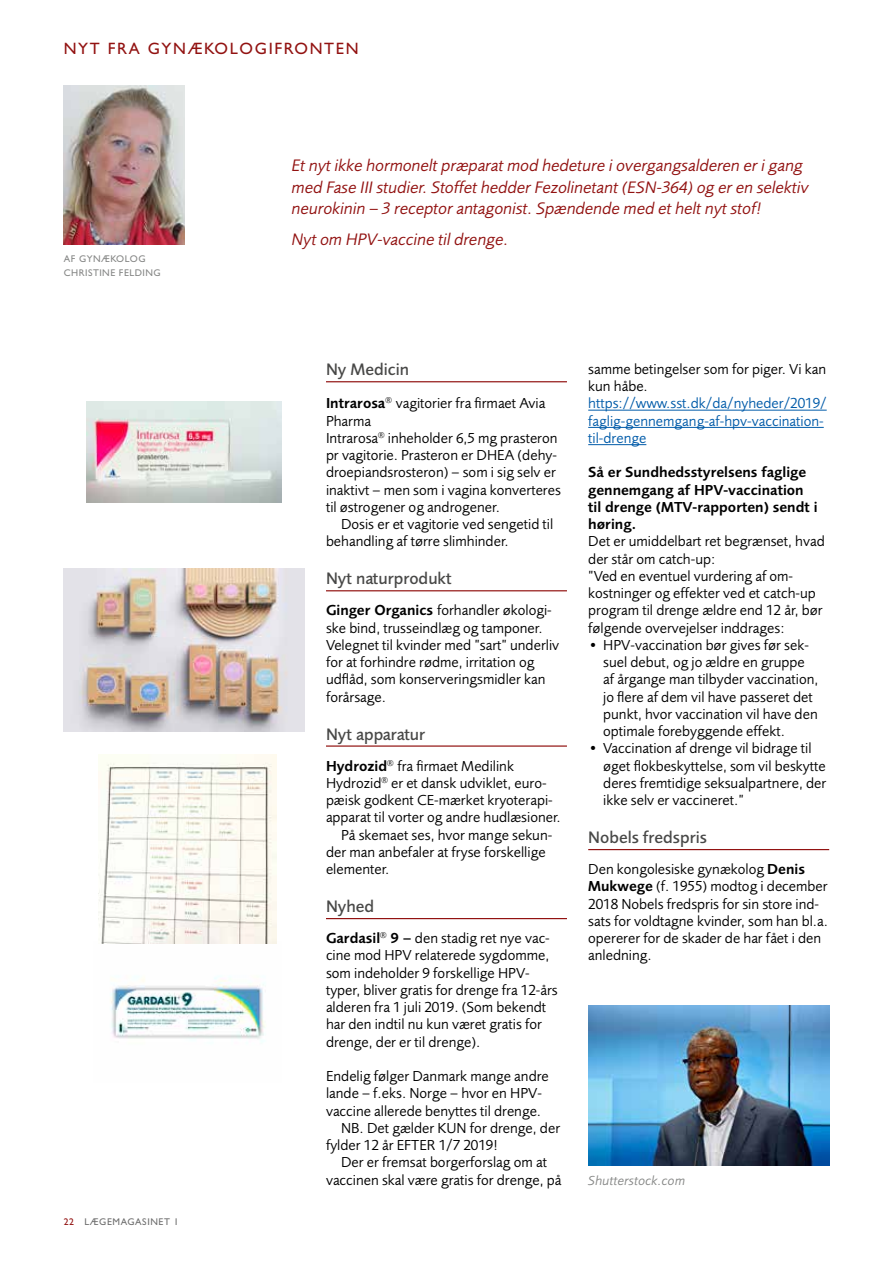
<style>
.page{position:relative;width:893px;height:1263px;background:#fff}
.page>*{position:absolute;margin:0;border:0;box-sizing:border-box;transform-origin:0 0}
.t1{font:italic 17.25px/21.8px "Foundry Sans";color:#921211}
.t2{font:500 17.25px "Foundry Sans";color:#484847}
.t3{font:16.5px "Gill Sans Std";letter-spacing:.1em;color:#921211}
.t4{font:15px/17.2px "Foundry Sans";color:#000}
.t5{font:600 15px/17.2px "Foundry Sans";color:#000}
.t6{font:15px/17.2px "Foundry Sans";color:#005ba9}
.t7{font:italic 13.5px "Foundry Sans";letter-spacing:.01em;color:#868786}
.t8{font:9.75px/14.2px "Gill Sans Std";letter-spacing:.05em;color:#868786}
.t9{font:9.75px "Gill Sans Std";letter-spacing:.06em;color:#6e6e6e}
.s1{color:#921211}
.s2{font-weight:600}
</style>
<div class="page">
<img style="left:101px;top:941px;width:176px;height:102px">
<hr style="left:326px;top:381px;width:241px;height:1px;background:#921211">
<hr style="left:326px;top:590px;width:241px;height:1px;background:#921211">
<hr style="left:326px;top:745px;width:241px;height:2px;background:#921211">
<hr style="left:326px;top:918px;width:241px;height:1px;background:#921211">
<hr style="left:588px;top:410px;width:239px;height:1px;background:#005ba9">
<hr style="left:588px;top:427px;width:236px;height:1px;background:#005ba9">
<hr style="left:588px;top:444px;width:58px;height:1px;background:#005ba9">
<hr style="left:588px;top:849px;width:241px;height:1px;background:#921211">
<img style="left:64px;top:85px;width:121px;height:159px">
<img style="left:588px;top:1005px;width:241px;height:161px">
<img style="left:64px;top:568px;width:241px;height:163px">
<img style="left:99px;top:755px;width:177px;height:188px">
<img style="left:87px;top:401px;width:195px;height:101px">
<p class="t3" style="left:64px;top:39px;width:296px">NYT FRA GYNÆKOLOGIFRONTEN</p>
<p class="t8" style="left:64px;top:251px;width:98px">AF GYNÆKOLOG<br>CHRISTINE FELDING</p>
<p class="t9" style="left:64px;top:1216px;width:116px"><span class="s1">22</span> LÆGEMAGASINET 1</p>
<p class="t1" style="left:292px;top:154px;width:518px">Et nyt ikke hormonelt præparat mod hedeture i overgangsalderen er i gang med Fase III studier. Stoffet hedder Fezolinetant (ESN-364) og er en selektiv neurokinin – 3 receptor antagonist. Spændende med et helt nyt stof!</p>
<p class="t1" style="left:292px;top:228px;width:218px">Nyt om HPV-vaccine til drenge.</p>
<p class="t2" style="left:326px;top:359px;width:85px">Ny Medicin</p>
<p class="t4" style="left:326px;top:395px;width:236px"><span class="s2">Intrarosa</span><sup>®</sup> vagitorier fra firmaet Avia Pharma<br>Intrarosa<sup>®</sup> inheholder 6,5 mg prasteron pr vagitorie. Prasteron er DHEA (dehy&shy;droepiandsrosteron) – som i sig selv er inaktivt – men som i vagina konverteres til østrogener og androgener.</p>
<p class="t4" style="left:326px;top:515px;width:229px;text-indent:15px">Dosis er et vagitorie ved sengetid til behandling af tørre slimhinder.</p>
<p class="t2" style="left:326px;top:568px;width:127px">Nyt naturprodukt</p>
<p class="t4" style="left:326px;top:602px;width:235px"><span class="s2">Ginger Organics</span> forhandler økologi&shy;ske bind, trusseindlæg og tamponer.<br>Velegnet til kvinder med ”sart” underliv for at forhindre rødme, irritation og udflåd, som konserveringsmidler kan forårsage.</p>
<p class="t2" style="left:326px;top:724px;width:101px">Nyt apparatur</p>
<p class="t4" style="left:326px;top:757px;width:189px"><span class="s2">Hydrozid</span><sup>®</sup> fra firmaet Medilink</p>
<p class="t4" style="left:326px;top:774px;width:222px">Hydrozid<sup>®</sup> er et dansk udviklet, euro-</p>
<p class="t4" style="left:326px;top:791px;width:228px">pæisk godkent CE-mærket kryoterapi-</p>
<p class="t4" style="left:326px;top:809px;width:236px">apparat til vorter og andre hudlæsioner.</p>
<p class="t4" style="left:341px;top:826px;width:213px">På skemaet ses, hvor mange sekun-</p>
<p class="t4" style="left:326px;top:843px;width:221px">der man anbefaler at fryse forskellige</p>
<p class="t4" style="left:326px;top:860px;width:65px">elementer.</p>
<p class="t2" style="left:326px;top:896px;width:50px">Nyhed</p>
<p class="t4" style="left:326px;top:929px;width:233px"><span class="s2">Gardasil</span><sup>®</sup> <span class="s2">9 –</span> den stadig ret nye vac&shy;cine mod HPV relaterede sygdomme, som indeholder 9 forskellige HPV&shy;typer, bliver gratis for drenge fra 12-års alderen fra 1 juli 2019. (Som bekendt har den indtil nu kun været gratis for drenge, der er til drenge).</p>
<p class="t4" style="left:326px;top:1067px;width:224px">Endelig følger Danmark mange andre</p>
<p class="t4" style="left:326px;top:1085px;width:217px">lande – f.eks. Norge – hvor en HPV-</p>
<p class="t4" style="left:326px;top:1102px;width:217px">vaccine allerede benyttes til drenge.</p>
<p class="t4" style="left:341px;top:1119px;width:221px">NB. Det gælder KUN for drenge, der</p>
<p class="t4" style="left:326px;top:1136px;width:173px">fylder 12 år EFTER 1/7 2019!</p>
<p class="t4" style="left:341px;top:1154px;width:207px">Der er fremsat borgerforslag om at</p>
<p class="t4" style="left:326px;top:1171px;width:237px">vaccinen skal være gratis for drenge, på</p>
<p class="t4" style="left:588px;top:360px;width:240px">samme betingelser som for piger. Vi kan kun håbe.</p>
<p class="t6" style="left:588px;top:395px;width:240px">https://www.sst.dk/da/nyheder/2019/ faglig-gennemgang-af-hpv-vaccination&shy;til-drenge</p>
<p class="t5" style="left:588px;top:464px;width:231px">Så er Sundhedsstyrelsens faglige gennemgang af HPV-vaccination til drenge (MTV-rapporten) sendt i høring.</p>
<p class="t4" style="left:588px;top:533px;width:238px">Det er umiddelbart ret begrænset, hvad der står om catch-up:<br>”Ved en eventuel vurdering af om&shy;kostninger og effekter ved et catch-up program til drenge ældre end 12 år, bør følgende overvejelser inddrages:</p>
<p class="t4" style="left:603px;top:636px;width:217px;text-indent:-15px">• HPV-vaccination bør gives før sek&shy;suel debut, og jo ældre en gruppe af årgange man tilbyder vaccination, jo flere af dem vil have passeret det punkt, hvor vaccination vil have den optimale forebyggende effekt.</p>
<p class="t4" style="left:603px;top:740px;width:225px;text-indent:-15px">• Vaccination af drenge vil bidrage til øget flokbeskyttelse, som vil beskytte deres fremtidige seksualpartnere, der ikke selv er vaccineret.”</p>
<p class="t2" style="left:588px;top:827px;width:120px">Nobels fredspris</p>
<p class="t4" style="left:588px;top:860px;width:241px">Den kongolesiske gynækolog <span class="s2">Denis Mukwege</span> (f. 1955) modtog i december 2018 Nobels fredspris for sin store ind&shy;sats for voldtagne kvinder, som han bl.a. opererer for de skader de har fået i den anledning.</p>
<p class="t7" style="left:588px;top:1172px;width:99px">Shutterstock.com</p>
</div>
